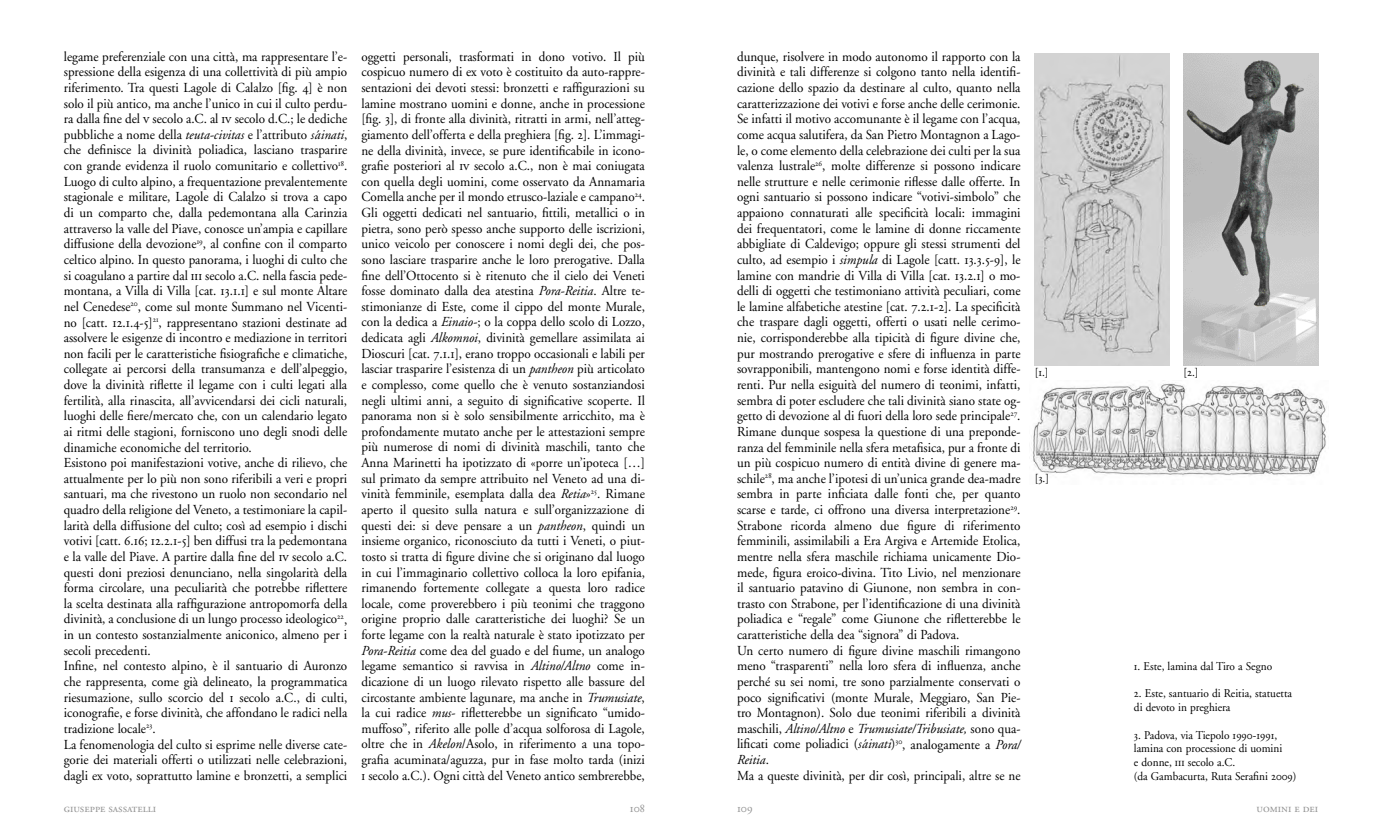
<style>
.page{position:relative;width:1382px;height:833px;background:#fff}
.page>*{position:absolute;margin:0;border:0;box-sizing:border-box;transform-origin:0 0}
.t1{font:13.75px/15.6px "Adobe Garamond";color:#000;scale:.95 1}
.t2{font:11.88px/13.8px "Adobe Garamond";color:#000;scale:.95 1}
.t3{font:11.88px "Adobe Garamond Regular SC";color:#939393}
.s1{font-family:"Adobe Garamond Exp"}
.s2{font-family:"Adobe Garamond Regular SC"}
.s3{font-style:italic}
</style>
<div class="page">
<img style="left:1183px;top:53px;width:135px;height:312px">
<img style="left:1035px;top:53px;width:134px;height:312px">
<img style="left:1032px;top:382px;width:294px;height:94px">
<p class="t1" style="left:64px;top:49px;width:300px">legame preferenziale con una città, ma rappresentare l’e&shy;spressione della esigenza di una collettività di più ampio riferimento. Tra questi Lagole di Calalzo [fig. <span class="s1">4</span>] è non solo il più antico, ma anche l’unico in cui il culto perdu&shy;ra dalla fine del <span class="s2">v</span> secolo a.C. al <span class="s2">iv</span> secolo d.C.; le dediche pubbliche a nome della <span class="s3">teuta-civitas</span> e l’attributo <span class="s3">s´ainati</span>, che definisce la divinità poliadica, lasciano trasparire con grande evidenza il ruolo comunitario e collettivo<sup>18</sup>.<br>Luogo di culto alpino, a frequentazione prevalentemente stagionale e militare, Lagole di Calalzo si trova a capo di un comparto che, dalla pedemontana alla Carinzia attraverso la valle del Piave, conosce un’ampia e capillare diffusione della devozione<sup>19</sup>, al confine con il comparto celtico alpino. In questo panorama, i luoghi di culto che si coagulano a partire dal <span class="s2">iii</span> secolo a.C. nella fascia pede&shy;montana, a Villa di Villa [cat. <span class="s1">13</span> .<span class="s1">1.1</span>] e sul monte Altare nel Cenedese<sup>20</sup>, come sul monte Summano nel Vicenti&shy;no [catt. <span class="s1">12</span> .<span class="s1">1.4-5</span>]<sup>21</sup> , rappresentano stazioni destinate ad assolvere le esigenze di incontro e mediazione in territori non facili per le caratteristiche fisiografiche e climatiche, collegate ai percorsi della transumanza e dell’alpeggio, dove la divinità riflette il legame con i culti legati alla fertilità, alla rinascita, all’avvicendarsi dei cicli naturali, luoghi delle fiere/mercato che, con un calendario legato ai ritmi delle stagioni, forniscono uno degli snodi delle dinamiche economiche del territorio.<br>Esistono poi manifestazioni votive, anche di rilievo, che attualmente per lo più non sono riferibili a veri e propri santuari, ma che rivestono un ruolo non secondario nel quadro della religione del Veneto, a testimoniare la capil&shy;larità della diffusione del culto; così ad esempio i dischi votivi [catt. <span class="s1">6</span>.<span class="s1">16</span>; <span class="s1">12</span> .<span class="s1">2.1-5</span>] ben diffusi tra la pedemontana e la valle del Piave. A partire dalla fine del <span class="s2">iv</span> secolo a.C. questi doni preziosi denunciano, nella singolarità della forma circolare, una peculiarità che potrebbe riflettere la scelta destinata alla raffigurazione antropomorfa della divinità, a conclusione di un lungo processo ideologico<sup>22</sup> , in un contesto sostanzialmente aniconico, almeno per i secoli precedenti.<br>Infine, nel contesto alpino, è il santuario di Auronzo che rappresenta, come già delineato, la programmatica riesumazione, sullo scorcio del <span class="s2">i</span> secolo a.C., di culti, iconografie, e forse divinità, che affondano le radici nella tradizione locale<sup>23</sup> .<br>La fenomenologia del culto si esprime nelle diverse cate&shy;gorie dei materiali offerti o utilizzati nelle celebrazioni, dagli ex voto, soprattutto lamine e bronzetti, a semplici</p>
<p class="t1" style="left:737px;top:49px;width:300px">dunque, risolvere in modo autonomo il rapporto con la divinità e tali differenze si colgono tanto nella identifi&shy;cazione dello spazio da destinare al culto, quanto nella caratterizzazione dei votivi e forse anche delle cerimonie.<br>Se infatti il motivo accomunante è il legame con l’acqua, come acqua salutifera, da San Pietro Montagnon a Lago&shy;le, o come elemento della celebrazione dei culti per la sua valenza lustrale<sup>26</sup>, molte differenze si possono indicare nelle strutture e nelle cerimonie riflesse dalle offerte. In ogni santuario si possono indicare “votivi-simbolo” che appaiono connaturati alle specificità locali: immagini dei frequentatori, come le lamine di donne riccamente abbigliate di Caldevigo; oppure gli stessi strumenti del culto, ad esempio i <span class="s3">simpula</span> di Lagole [catt. <span class="s1">13</span> .<span class="s1">3.5-9</span>], le lamine con mandrie di Villa di Villa [cat. <span class="s1">13 .2.1</span>] o mo&shy;delli di oggetti che testimoniano attività peculiari, come le lamine alfabetiche atestine [cat. <span class="s1">7</span>.<span class="s1">2</span>.<span class="s1">1</span>-<span class="s1">2</span>]. La specificità che traspare dagli oggetti, offerti o usati nelle cerimo&shy;nie, corrisponderebbe alla tipicità di figure divine che, pur mostrando prerogative e sfere di influenza in parte sovrapponibili, mantengono nomi e forse identità diffe&shy;renti. Pur nella esiguità del numero di teonimi, infatti, sembra di poter escludere che tali divinità siano state og&shy;getto di devozione al di fuori della loro sede principale<sup>27</sup>.<br>Rimane dunque sospesa la questione di una preponde&shy;ranza del femminile nella sfera metafisica, pur a fronte di un più cospicuo numero di entità divine di genere ma&shy;schile<sup>28</sup>, ma anche l’ipotesi di un’unica grande dea-madre sembra in parte inficiata dalle fonti che, per quanto scarse e tarde, ci offrono una diversa interpretazione<sup>29</sup>.<br>Strabone ricorda almeno due figure di riferimento femminili, assimilabili a Era Argiva e Artemide Etolica, mentre nella sfera maschile richiama unicamente Dio&shy;mede, figura eroico-divina. Tito Livio, nel menzionare il santuario patavino di Giunone, non sembra in con&shy;trasto con Strabone, per l’identificazione di una divinità poliadica e “regale” come Giunone che rifletterebbe le caratteristiche della dea “signora” di Padova.<br>Un certo numero di figure divine maschili rimangono meno “trasparenti” nella loro sfera di influenza, anche perché su sei nomi, tre sono parzialmente conservati o poco significativi (monte Murale, Meggiaro, San Pie&shy;tro Montagnon). Solo due teonimi riferibili a divinità maschili, <span class="s3">Altino/Altno</span> e <span class="s3">Trumusiate/Tribusiate,</span> sono qua&shy;lificati come poliadici (<span class="s3">s´ainati</span>)<sup>30</sup>, analogamente a <span class="s3">Pora/ Reitia</span>.<br>Ma a queste divinità, per dir così, principali, altre se ne</p>
<p class="t1" style="left:361px;top:49px;width:300px;text-align:justify">oggetti personali, trasformati in dono votivo. Il più cospicuo numero di ex voto è costituito da auto-rappre&shy;sentazioni dei devoti stessi: bronzetti e raffigurazioni su lamine mostrano uomini e donne, anche in processione [fig. <span class="s1">3</span>], di fronte alla divinità, ritratti in armi, nell’atteg&shy;giamento dell’offerta e della preghiera [fig. <span class="s1">2</span>]. L’immagi&shy;ne della divinità, invece, se pure identificabile in icono&shy;grafie posteriori al <span class="s2">iv</span> secolo a.C., non è mai coniugata con quella degli uomini, come osservato da Annamaria Comella anche per il mondo etrusco-laziale e campano<sup>24</sup>.<br>Gli oggetti dedicati nel santuario, fittili, metallici o in pietra, sono però spesso anche supporto delle iscrizioni, unico veicolo per conoscere i nomi degli dei, che pos&shy;sono lasciare trasparire anche le loro prerogative. Dalla fine dell’Ottocento si è ritenuto che il cielo dei Veneti fosse dominato dalla dea atestina <span class="s3">Pora-Reitia</span>. Altre te&shy;stimonianze di Este, come il cippo del monte Murale, con la dedica a <span class="s3">Einaio-</span>; o la coppa dello scolo di Lozzo, dedicata agli <span class="s3">Alkomnoi</span>, divinità gemellare assimilata ai Dioscuri [cat. <span class="s1">7</span>.<span class="s1">1</span>.<span class="s1">1</span>], erano troppo occasionali e labili per lasciar trasparire l’esistenza di un <span class="s3">pantheon</span> più articolato e complesso, come quello che è venuto sostanziandosi negli ultimi anni, a seguito di significative scoperte. Il panorama non si è solo sensibilmente arricchito, ma è profondamente mutato anche per le attestazioni sempre più numerose di nomi di divinità maschili, tanto che Anna Marinetti ha ipotizzato di «porre un’ipoteca […] sul primato da sempre attribuito nel Veneto ad una di&shy;vinità femminile, esemplata dalla dea <span class="s3">Retia</span>»<sup>25</sup>. Rimane aperto il quesito sulla natura e sull’organizzazione di questi dei: si deve pensare a un <span class="s3">pantheon</span>, quindi un insieme organico, riconosciuto da tutti i Veneti, o piut&shy;tosto si tratta di figure divine che si originano dal luogo in cui l’immaginario collettivo colloca la loro epifania, rimanendo fortemente collegate a questa loro radice locale, come proverebbero i più teonimi che traggono origine proprio dalle caratteristiche dei luoghi? Se un forte legame con la realtà naturale è stato ipotizzato per <span class="s3">Pora-Reitia</span> come dea del guado e del fiume, un analogo legame semantico si ravvisa in <span class="s3">Altino/Altno</span> come in&shy;dicazione di un luogo rilevato rispetto alle bassure del circostante ambiente lagunare, ma anche in <span class="s3">Trumusiate</span>, la cui radice <span class="s3">mus-</span> rifletterebbe un significato “umido&shy;muffoso”, riferito alle polle d’acqua solforosa di Lagole, oltre che in <span class="s3">Akelon</span>/Asolo, in riferimento a una topo&shy;grafia acuminata/aguzza, pur in fase molto tarda (inizi <span class="s2">i</span> secolo a.C.). Ogni città del Veneto antico sembrerebbe,</p>
<p class="t2" style="left:1035px;top:365px;width:16px">[<span class="s1">1</span>.]</p>
<p class="t2" style="left:1183px;top:365px;width:17px">[<span class="s1">2</span>.]</p>
<p class="t2" style="left:1035px;top:472px;width:17px">[<span class="s1">3</span>.]</p>
<p class="t2" style="left:1134px;top:659px;width:147px"><span class="s1">1</span>. Este, lamina dal Tiro a Segno</p>
<p class="t2" style="left:1134px;top:687px;width:168px"><span class="s1">2</span>. Este, santuario di Reitia, statuetta di devoto in preghiera</p>
<p class="t2" style="left:1134px;top:728px;width:173px"><span class="s1">3</span>. Padova, via Tiepolo <span class="s1">1990</span>-<span class="s1">1991</span>, lamina con processione di uomini<br>e donne, <span class="s2">iii</span> secolo a.C.<br>(da Gambacurta, Ruta Serafini <span class="s1">2009</span><span class="s2">)</span></p>
<p class="t3" style="left:64px;top:801px;width:94px">giuseppe sassatelli</p>
<p class="t3" style="left:1256px;top:801px;width:63px">uomini e dei</p>
</div>
